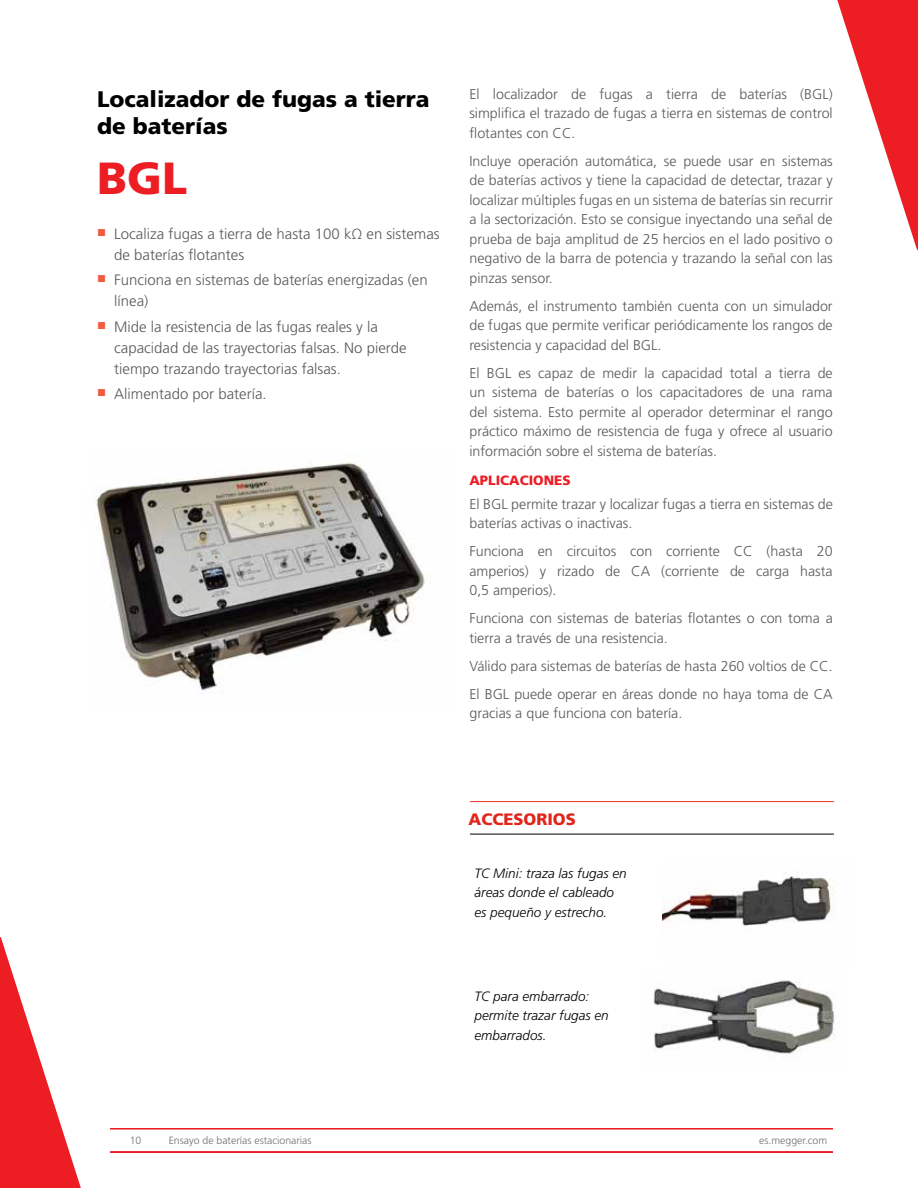
<style>
.page{position:relative;width:918px;height:1188px;background:#fff}
.page>*{position:absolute;margin:0;border:0;box-sizing:border-box;transform-origin:0 0}
.t1{font:900 45px "Frutiger LT Std";color:#ed1d24}
.t2{font:900 22.5px/27px "Frutiger LT Std";color:#000}
.t3{font:900 16.5px "Frutiger LT Std";color:#e1251b}
.t4{font:300 15px/21px "Frutiger LT Std";color:#58595b}
.t5{font:300 14.25px/19.5px "Frutiger LT Std";color:#58595b;text-align:justify}
.t6{font:italic 300 13.5px/19.5px "Frutiger LT Std";color:#000}
.t7{font:900 13.5px "Frutiger LT Std";color:#ed1d24}
.t8{font:300 10.5px "Frutiger LT Std";color:#6d6e71}
</style>
<div class="page">
<img style="left:94px;top:462px;width:332px;height:232px">
<img style="left:653px;top:980px;width:183px;height:79px">
<img style="left:663px;top:872px;width:172px;height:57px">
<hr style="left:470px;top:834px;width:364px;height:1px;background:#000">
<hr style="left:470px;top:801px;width:364px;height:1px;background:#ee3124">
<svg style="left:0;top:937px;width:81px;height:251px"></svg>
<svg style="left:837px;top:0;width:81px;height:251px"></svg>
<hr style="left:110px;top:1129px;width:723px;height:1px;background:#ed1d24">
<hr style="left:110px;top:1152px;width:723px;height:1px;background:#ed1d24">
<h2 class="t2" style="left:97px;top:85px;width:334px">Localizador de fugas a tierra de baterías</h2>
<h1 class="t1" style="left:97px;top:151px;width:92px">BGL</h1>
<p class="t4" style="left:114px;top:224px;width:327px;text-indent:-17px"><sup>■</sup> Localiza fugas a tierra de hasta 100 kΩ en sistemas de baterías flotantes</p>
<p class="t4" style="left:114px;top:270px;width:315px;text-indent:-17px"><sup>■</sup> Funciona en sistemas de baterías energizadas (en línea)</p>
<p class="t4" style="left:114px;top:316px;width:294px;text-indent:-17px"><sup>■</sup> Mide la resistencia de las fugas reales y la capacidad de las trayectorias falsas. No pierde tiempo trazando trayectorias falsas.</p>
<p class="t4" style="left:97px;top:383px;width:171px"><sup>■</sup> Alimentado por batería.</p>
<p class="t5" style="left:469px;top:85px;width:365px">El localizador de fugas a tierra de baterías (BGL) simplifica el trazado de fugas a tierra en sistemas de control flotantes con CC.</p>
<p class="t5" style="left:469px;top:152px;width:365px">Incluye operación automática, se puede usar en sistemas de baterías activos y tiene la capacidad de detectar, trazar y localizar múltiples fugas en un sistema de baterías sin recurrir a la sectorización. Esto se consigue inyectando una señal de prueba de baja amplitud de 25 hercios en el lado positivo o negativo de la barra de potencia y trazando la señal con las pinzas sensor.</p>
<p class="t5" style="left:469px;top:296px;width:365px">Además, el instrumento también cuenta con un simulador de fugas que permite verificar periódicamente los rangos de resistencia y capacidad del BGL.</p>
<p class="t5" style="left:469px;top:363px;width:365px">El BGL es capaz de medir la capacidad total a tierra de un sistema de baterías o los capacitadores de una rama del sistema. Esto permite al operador determinar el rango práctico máximo de resistencia de fuga y ofrece al usuario información sobre el sistema de baterías.</p>
<p class="t7" style="left:469px;top:472px;width:103px">APLICACIONES</p>
<p class="t5" style="left:469px;top:495px;width:365px">El BGL permite trazar y localizar fugas a tierra en sistemas de baterías activas o inactivas.</p>
<p class="t5" style="left:469px;top:542px;width:365px">Funciona en circuitos con corriente CC (hasta 20 amperios) y rizado de CA (corriente de carga hasta 0,5 amperios).</p>
<p class="t5" style="left:469px;top:609px;width:365px">Funciona con sistemas de baterías flotantes o con toma a tierra a través de una resistencia.</p>
<p class="t5" style="left:469px;top:652px;width:365px;line-height:28px">Válido para sistemas de baterías de hasta 260 voltios de CC.<br>El BGL puede operar en áreas donde no haya toma de CA</p>
<p class="t5" style="left:469px;top:704px;width:214px">gracias a que funciona con batería.</p>
<p class="t3" style="left:469px;top:809px;width:109px">ACCESORIOS</p>
<p class="t6" style="left:475px;top:864px;width:154px">TC Mini: traza las fugas en áreas donde el cableado es pequeño y estrecho.</p>
<p class="t6" style="left:475px;top:987px;width:136px">TC para embarrado: permite trazar fugas en embarrados.</p>
<p class="t8" style="left:130px;top:1134px;width:13px">10</p>
<p class="t8" style="left:169px;top:1134px;width:144px">Ensayo de baterías estacionarias</p>
<p class="t8" style="left:759px;top:1134px;width:69px">es.megger.com</p>
</div>
